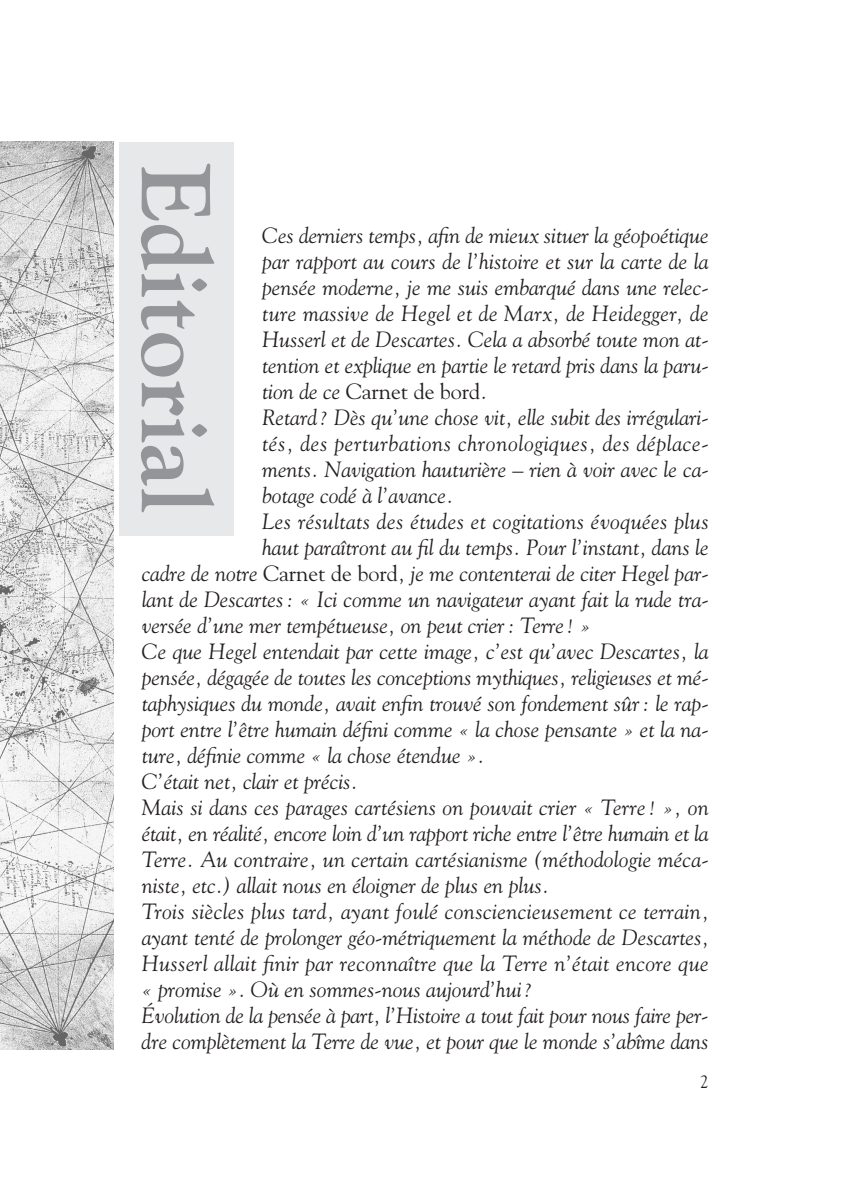
<style>
.page{position:relative;width:842px;height:1191px;background:#fff}
.page>*{position:absolute;margin:0;border:0;box-sizing:border-box;transform-origin:0 0}
.t1{font:700 97px "Goudy";color:#939598}
.t2{font:italic 22px "Goudy";color:#231f20}
.t3{font:italic 22px "Goudy";letter-spacing:.02em;color:#231f20}
.t4{font:italic 22px "Goudy";letter-spacing:.03em;color:#231f20}
.t5{font:22px "Goudy";color:#231f20}
.t6{font:18px "Goudy";color:#231f20;scale:.95 1}
.s1{font-style:italic}
.s2{font-style:normal}
</style>
<div class="page">
<img style="left:0;top:142px;width:113px;height:907px">
<div style="left:119px;top:142px;width:115px;height:393px;background:#e7e8e9"></div>
<h1 class="t1" style="left:232px;top:163px;width:352px;rotate:90deg">Editorial</h1>
<p class="t2" style="left:262px;top:222px;width:448px">Ces derniers temps, afin de mieux situer la géopoétique</p>
<p class="t2" style="left:262px;top:248px;width:448px">par rapport au cours de l’histoire et sur la carte de la</p>
<p class="t2" style="left:262px;top:274px;width:448px">pensée moderne, je me suis embarqué dans une relec-</p>
<p class="t3" style="left:262px;top:300px;width:448px">ture massive de Hegel et de Marx, de Heidegger, de</p>
<p class="t2" style="left:262px;top:326px;width:448px">Husserl et de Descartes. Cela a absorbé toute mon at-</p>
<p class="t2" style="left:262px;top:352px;width:448px">tention et explique en partie le retard pris dans la paru-</p>
<p class="t5" style="left:262px;top:378px;width:227px"><span class="s1">tion de ce</span> Carnet de bord<span class="s1">.</span></p>
<p class="t2" style="left:262px;top:404px;width:448px">Retard ? Dès qu’une chose vit, elle subit des irrégulari-</p>
<p class="t4" style="left:262px;top:430px;width:448px">tés, des perturbations chronologiques, des déplace-</p>
<p class="t2" style="left:262px;top:456px;width:448px">ments. Navigation hauturière – rien à voir avec le ca-</p>
<p class="t2" style="left:262px;top:482px;width:193px">botage codé à l’avance.</p>
<p class="t3" style="left:262px;top:508px;width:448px">Les résultats des études et cogitations évoquées plus</p>
<p class="t2" style="left:262px;top:534px;width:448px">haut paraîtront au fil du temps. Pour l’instant, dans le</p>
<p class="t2" style="left:142px;top:560px;width:568px">cadre de notre <span class="s2">Carnet de bord</span>, je me contenterai de citer Hegel par-</p>
<p class="t2" style="left:142px;top:586px;width:568px">lant de Descartes: « Ici comme un navigateur ayant fait la rude tra-</p>
<p class="t2" style="left:142px;top:612px;width:450px">versée d’une mer tempétueuse, on peut crier: Terre! »</p>
<p class="t2" style="left:142px;top:638px;width:568px">Ce que Hegel entendait par cette image, c’est qu’avec Descartes, la</p>
<p class="t2" style="left:142px;top:664px;width:568px">pensée, dégagée de toutes les conceptions mythiques, religieuses et mé-</p>
<p class="t2" style="left:142px;top:690px;width:568px">taphysiques du monde, avait enfin trouvé son fondement sûr: le rap-</p>
<p class="t2" style="left:142px;top:716px;width:568px">port entre l’être humain défini comme « la chose pensante » et la na-</p>
<p class="t2" style="left:142px;top:742px;width:344px">ture, définie comme « la chose étendue ».</p>
<p class="t2" style="left:142px;top:768px;width:218px">C’était net, clair et précis.</p>
<p class="t2" style="left:142px;top:794px;width:568px">Mais si dans ces parages cartésiens on pouvait crier « Terre! », on</p>
<p class="t2" style="left:142px;top:820px;width:568px">était, en réalité, encore loin d’un rapport riche entre l’être humain et la</p>
<p class="t2" style="left:142px;top:846px;width:568px">Terre. Au contraire, un certain cartésianisme (méthodologie méca-</p>
<p class="t2" style="left:142px;top:872px;width:409px">niste, etc.) allait nous en éloigner de plus en plus.</p>
<p class="t3" style="left:142px;top:898px;width:568px">Trois siècles plus tard, ayant foulé consciencieusement ce terrain,</p>
<p class="t2" style="left:142px;top:924px;width:568px">ayant tenté de prolonger géo-métriquement la méthode de Descartes,</p>
<p class="t3" style="left:142px;top:950px;width:568px">Husserl allait finir par reconnaître que la Terre n’était encore que</p>
<p class="t2" style="left:142px;top:976px;width:393px">« promise ». Où en sommes-nous aujourd’hui?</p>
<p class="t2" style="left:142px;top:1002px;width:568px">Évolution de la pensée à part, l’Histoire a tout fait pour nous faire per-</p>
<p class="t2" style="left:142px;top:1028px;width:568px">dre complètement la Terre de vue, et pour que le monde s’abîme dans</p>
<p class="t6" style="left:700px;top:1071px;width:11px">2</p>
</div>
